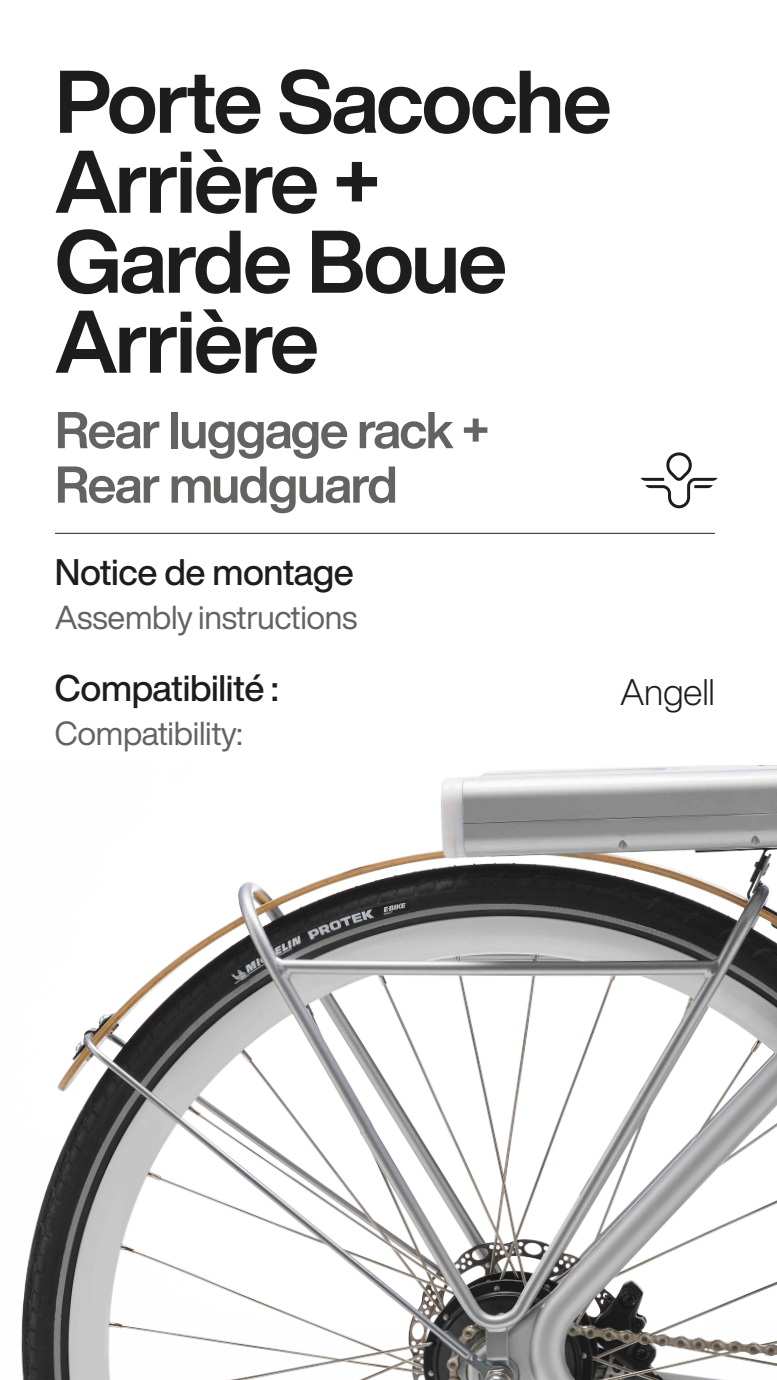
<style>
.page{position:relative;width:777px;height:1380px;background:#fff}
.page>*{position:absolute;margin:0;border:0;box-sizing:border-box;transform-origin:0 0}
.t1{font:700 87.25px/80px "Helvetica Now Display";letter-spacing:-.025em;color:#1d1d1b}
.t2{font:700 50.88px/54.5px "Helvetica Now Display";letter-spacing:-.025em;color:#636362}
.t3{font:500 36.31px "Helvetica Now Display";letter-spacing:-.01em;color:#1d1d1b}
.t4{font:300 36.31px "Helvetica Now Display";letter-spacing:-.01em;color:#1d1d1b}
.t5{font:32.69px "Helvetica Now Display";letter-spacing:-.01em;color:#636362}
</style>
<div class="page">
<svg style="left:640px;top:452px;width:77px;height:56px"></svg>
<img style="left:21px;top:766px;width:755px;height:614px">
<hr style="left:55px;top:533px;width:659px;height:1px;background:#1d1d1b">
<p class="t1" style="left:55px;top:62px;width:558px">Porte Sacoche<br>Arrière +<br>Garde Boue<br>Arrière</p>
<p class="t2" style="left:55px;top:403px;width:435px">Rear luggage rack +<br>Rear mudguard</p>
<p class="t3" style="left:55px;top:547px;width:300px">Notice de montage</p>
<p class="t5" style="left:55px;top:594px;width:304px">Assembly instructions</p>
<p class="t3" style="left:55px;top:663px;width:225px">Compatibilité :</p>
<p class="t5" style="left:55px;top:711px;width:189px">Compatibility:</p>
<p class="t4" style="left:620px;top:667px;width:96px">Angell</p>
</div>
